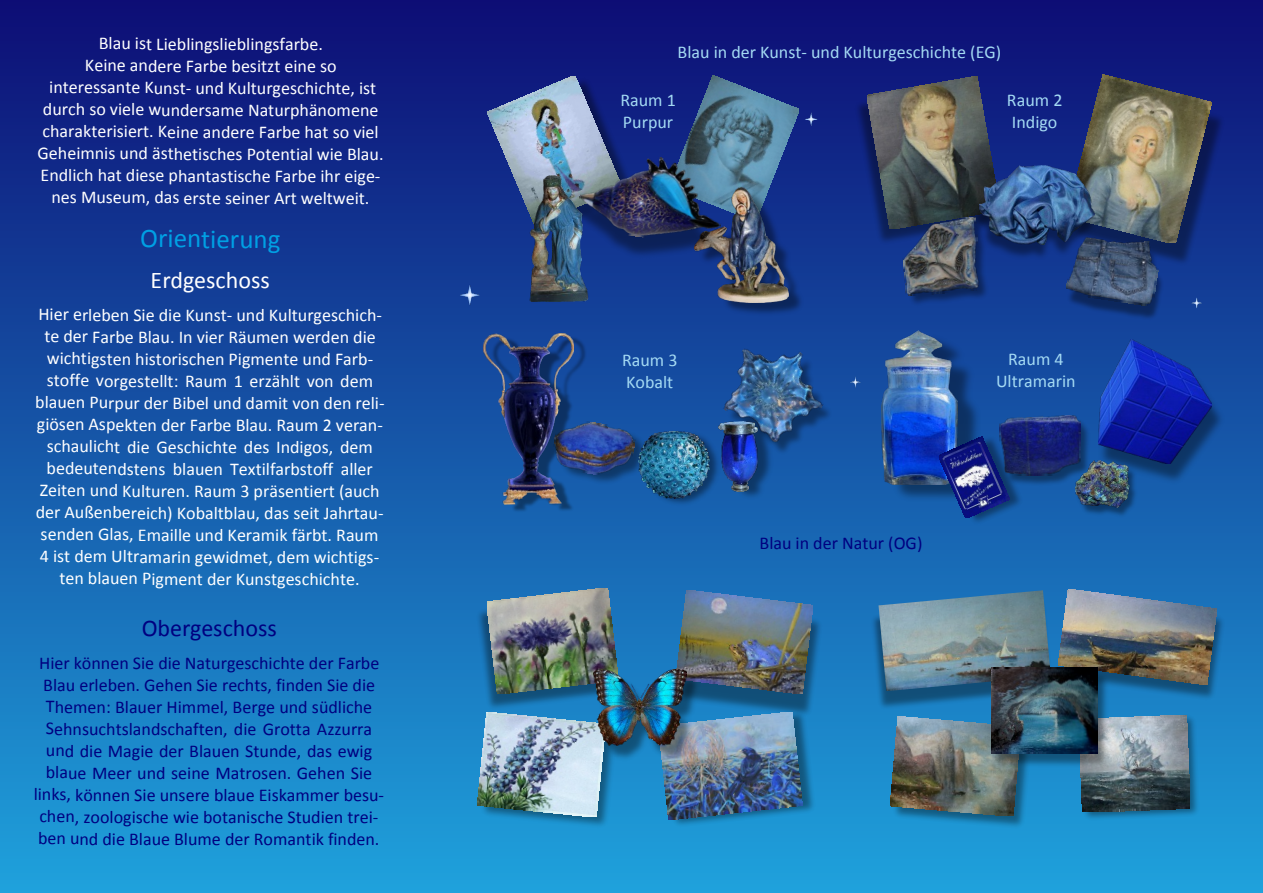
<style>
.page{position:relative;width:1263px;height:893px;background:#fff}
.page>*{position:absolute;margin:0;border:0;box-sizing:border-box;transform-origin:0 0}
.t1{font:27px "Calibri";color:#00a0e4}
.t2{font:24px "Calibri";color:#000080}
.t3{font:24px "Calibri";color:#fff}
.t4{font:18px/22px "Calibri";color:#fff;text-align:center}
.t5{font:18px/22px "Calibri";color:#000080;text-align:center}
.t6{font:18px/22px "Calibri";color:#a4daf3}
</style>
<div class="page">
<div style="left:0;top:0;width:1263px;height:893px;background:linear-gradient(to bottom,#0d0d75,#1fa2dc)"></div>
<div style="left:432px;top:262px;width:121px;height:81px;background:#134199"></div>
<img style="left:855px;top:364px;width:26px;height:45px">
<div style="left:799px;top:97px;width:51px;height:55px;background:#102284"></div>
<div style="left:1175px;top:284px;width:70px;height:46px;background:#134098"></div>
<img style="left:850px;top:76px;width:153px;height:173px">
<img style="left:867px;top:76px;width:133px;height:153px">
<img style="left:1062px;top:74px;width:170px;height:195px">
<img style="left:1067px;top:74px;width:144px;height:169px">
<img style="left:999px;top:415px;width:94px;height:75px">
<img style="left:1000px;top:415px;width:81px;height:61px">
<img style="left:1096px;top:340px;width:131px;height:147px">
<img style="left:1098px;top:340px;width:114px;height:124px">
<img style="left:588px;top:415px;width:66px;height:80px">
<img style="left:588px;top:418px;width:48px;height:61px">
<img style="left:899px;top:216px;width:96px;height:94px">
<img style="left:900px;top:217px;width:81px;height:79px">
<img style="left:881px;top:331px;width:102px;height:174px">
<img style="left:881px;top:331px;width:76px;height:153px">
<img style="left:1063px;top:231px;width:109px;height:95px">
<img style="left:1066px;top:231px;width:95px;height:75px">
<img style="left:969px;top:165px;width:131px;height:98px">
<img style="left:979px;top:165px;width:116px;height:80px">
<img style="left:1074px;top:460px;width:65px;height:60px">
<img style="left:1075px;top:460px;width:54px;height:47px">
<img style="left:639px;top:428px;width:85px;height:81px">
<img style="left:639px;top:431px;width:70px;height:67px">
<img style="left:867px;top:590px;width:187px;height:123px">
<img style="left:878px;top:590px;width:173px;height:101px">
<img style="left:1054px;top:589px;width:176px;height:116px">
<img style="left:1058px;top:589px;width:158px;height:96px">
<img style="left:889px;top:717px;width:147px;height:116px">
<img style="left:890px;top:717px;width:130px;height:99px">
<img style="left:1077px;top:712px;width:126px;height:112px">
<img style="left:1079px;top:715px;width:111px;height:97px">
<img style="left:472px;top:588px;width:149px;height:127px">
<img style="left:487px;top:588px;width:131px;height:106px">
<img style="left:483px;top:334px;width:105px;height:180px">
<img style="left:483px;top:334px;width:90px;height:171px">
<img style="left:703px;top:323px;width:152px;height:150px">
<img style="left:709px;top:326px;width:130px;height:128px">
<img style="left:718px;top:416px;width:58px;height:85px">
<img style="left:718px;top:422px;width:39px;height:69px">
<img style="left:938px;top:429px;width:93px;height:102px">
<img style="left:939px;top:437px;width:70px;height:81px">
<img style="left:673px;top:590px;width:156px;height:131px">
<img style="left:676px;top:590px;width:136px;height:104px">
<img style="left:658px;top:707px;width:162px;height:125px">
<img style="left:659px;top:712px;width:143px;height:107px">
<img style="left:989px;top:667px;width:123px;height:105px">
<img style="left:991px;top:667px;width:106px;height:87px">
<img style="left:476px;top:711px;width:146px;height:122px">
<img style="left:477px;top:712px;width:128px;height:105px">
<img style="left:594px;top:669px;width:108px;height:96px">
<img style="left:594px;top:669px;width:93px;height:76px">
<img style="left:488px;top:69px;width:157px;height:173px">
<img style="left:488px;top:76px;width:134px;height:148px">
<img style="left:503px;top:169px;width:105px;height:137px">
<img style="left:670px;top:75px;width:129px;height:113px">
<img style="left:694px;top:188px;width:113px;height:131px">
<img style="left:694px;top:188px;width:95px;height:115px">
<img style="left:566px;top:147px;width:175px;height:129px">
<img style="left:576px;top:148px;width:153px;height:100px">
<p class="t4" style="left:38px;top:34px;width:348px">Blau ist Lieblingslieblingsfarbe.<br>Keine andere Farbe besitzt eine so interessante Kunst- und Kulturgeschichte, ist durch so viele wundersame Naturphänomene charakterisiert. Keine andere Farbe hat so viel Geheimnis und ästhetisches Potential wie Blau.<br>Endlich hat diese phantastische Farbe ihr eige&shy;nes Museum, das erste seiner Art weltweit.</p>
<h1 class="t1" style="left:140px;top:227px;width:142px">Orientierung</h1>
<h2 class="t3" style="left:151px;top:270px;width:121px">Erdgeschoss</h2>
<p class="t4" style="left:35px;top:305px;width:351px">Hier erleben Sie die Kunst- und Kulturgeschich&shy;te der Farbe Blau. In vier Räumen werden die wichtigsten historischen Pigmente und Farb&shy;stoffe vorgestellt: Raum 1 erzählt von dem blauen Purpur der Bibel und damit von den reli&shy;giösen Aspekten der Farbe Blau. Raum 2 veran&shy;schaulicht die Geschichte des Indigos, dem bedeutendstens blauen Textilfarbstoff aller Zeiten und Kulturen. Raum 3 präsentiert (auch der Außenbereich) Kobaltblau, das seit Jahrtau&shy;senden Glas, Emaille und Keramik färbt. Raum 4 ist dem Ultramarin gewidmet, dem wichtigs&shy;ten blauen Pigment der Kunstgeschichte.</p>
<h2 class="t2" style="left:142px;top:618px;width:137px">Obergeschoss</h2>
<p class="t5" style="left:34px;top:653px;width:352px">Hier können Sie die Naturgeschichte der Farbe Blau erleben. Gehen Sie rechts, finden Sie die Themen: Blauer Himmel, Berge und südliche Sehnsuchtslandschaften, die Grotta Azzurra und die Magie der Blauen Stunde, das ewig blaue Meer und seine Matrosen. Gehen Sie links, können Sie unsere blaue Eiskammer besu&shy;chen, zoologische wie botanische Studien trei&shy;ben und die Blaue Blume der Romantik finden.</p>
<p class="t6" style="left:678px;top:43px;width:325px">Blau in der Kunst- und Kulturgeschichte (EG)</p>
<p class="t6" style="left:620px;top:90px;width:57px">Raum 1<br>Purpur</p>
<p class="t6" style="left:1007px;top:90px;width:57px">Raum 2<br>Indigo</p>
<p class="t6" style="left:622px;top:350px;width:57px">Raum 3<br>Kobalt</p>
<p class="t6" style="left:996px;top:350px;width:81px;text-align:center">Raum 4<br>Ultramarin</p>
<p class="t5" style="left:759px;top:533px;width:164px">Blau in der Natur (OG)</p>
</div>
